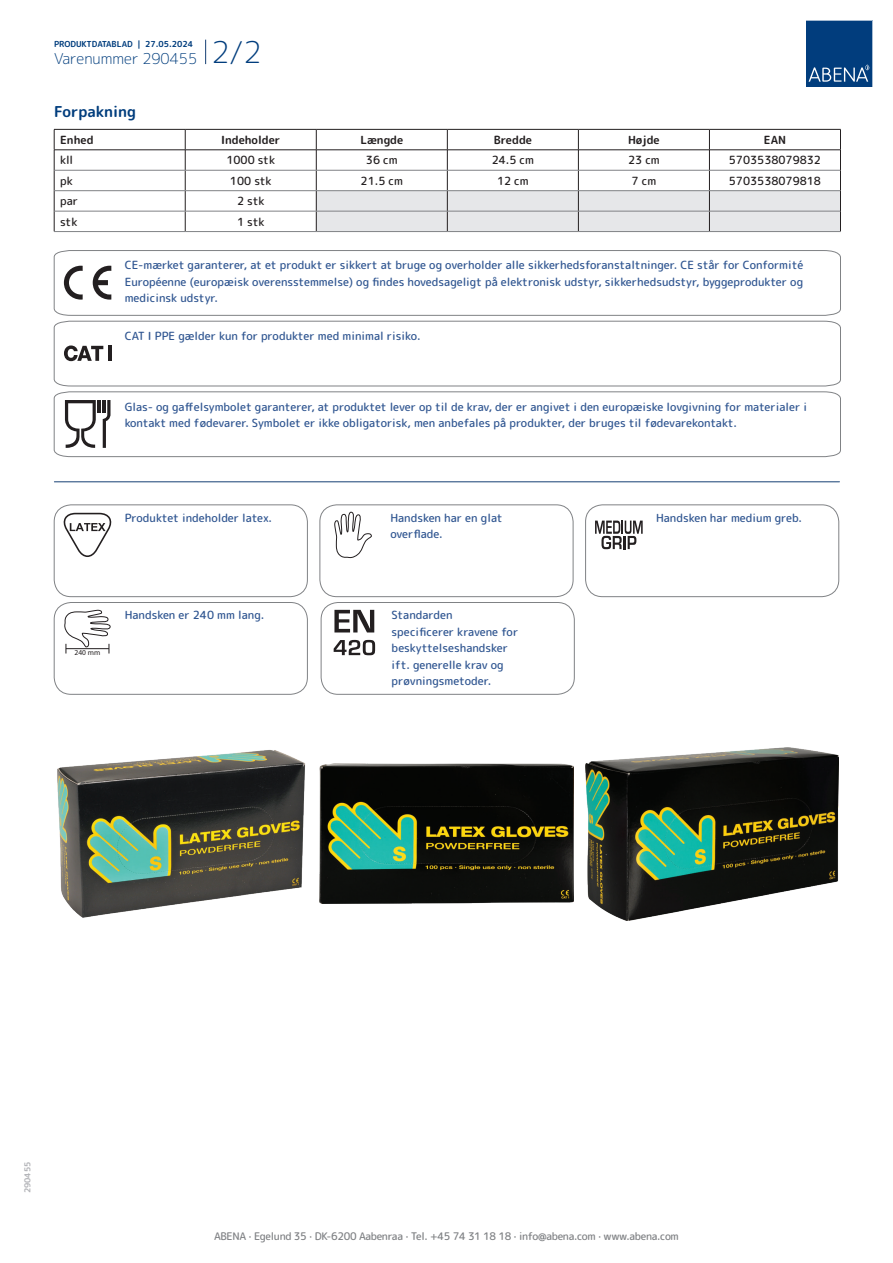
<style>
.page{position:relative;width:893px;height:1263px;background:#fff}
.page>*{position:absolute;margin:0;border:0;box-sizing:border-box;transform-origin:0 0}
.t1{font:300 15px "Rounded Mplus 1 c";color:#013d7d}
.t2{font:700 15px "Rounded Mplus 1 c";color:#013d7d}
.t3{font:500 11.25px/16.5px "Rounded Mplus 1 c";color:#305691}
.t4{font:500 11.25px "Rounded Mplus 1 c";color:#231f20}
.t5{font:700 11.25px "Rounded Mplus 1 c";color:#231f20}
.t6{font:500 10.5px "Rounded Mplus 1 c";letter-spacing:-.03em;color:#808285}
.t7{font:700 8.25px "Rounded Mplus 1 c";color:#013d7d}
.t8{font:700 8.25px "Rounded Mplus 1 c";color:#b2b3b7}
.t9{font:7.5px "Myriad Pro";color:#231f20}
.s1{font-size:30px}
</style>
<div class="page">
<svg style="left:205px;top:40px;width:1px;height:24px"></svg>
<svg style="left:806px;top:20px;width:67px;height:67px;background:#144b86"></svg>
<hr style="left:54px;top:129px;width:131px;height:1px;background:#231f20">
<hr style="left:185px;top:129px;width:131px;height:1px;background:#231f20">
<hr style="left:316px;top:129px;width:131px;height:1px;background:#231f20">
<hr style="left:447px;top:129px;width:131px;height:1px;background:#231f20">
<hr style="left:578px;top:129px;width:131px;height:1px;background:#231f20">
<hr style="left:709px;top:129px;width:132px;height:1px;background:#231f20">
<hr style="left:54px;top:150px;width:131px;height:1px;background:#231f20">
<hr style="left:185px;top:150px;width:131px;height:1px;background:#231f20">
<svg style="left:54px;top:130px;width:1px;height:101px"></svg>
<svg style="left:185px;top:130px;width:1px;height:101px"></svg>
<svg style="left:316px;top:130px;width:525px;height:101px"></svg>
<hr style="left:54px;top:170px;width:131px;height:1px;background:#808285">
<hr style="left:185px;top:170px;width:131px;height:1px;background:#808285">
<hr style="left:316px;top:170px;width:131px;height:1px;background:#808285">
<hr style="left:447px;top:170px;width:131px;height:1px;background:#808285">
<hr style="left:578px;top:170px;width:131px;height:1px;background:#808285">
<hr style="left:709px;top:170px;width:131px;height:1px;background:#808285">
<hr style="left:54px;top:190px;width:131px;height:1px;background:#808285">
<hr style="left:185px;top:190px;width:131px;height:1px;background:#808285">
<hr style="left:316px;top:190px;width:131px;height:1px;background:#808285">
<hr style="left:447px;top:190px;width:131px;height:1px;background:#808285">
<hr style="left:578px;top:190px;width:131px;height:1px;background:#808285">
<hr style="left:709px;top:190px;width:131px;height:1px;background:#808285">
<hr style="left:54px;top:211px;width:131px;height:1px;background:#808285">
<hr style="left:185px;top:211px;width:131px;height:1px;background:#808285">
<hr style="left:316px;top:211px;width:131px;height:1px;background:#808285">
<hr style="left:447px;top:211px;width:131px;height:1px;background:#808285">
<hr style="left:578px;top:211px;width:131px;height:1px;background:#808285">
<hr style="left:709px;top:211px;width:131px;height:1px;background:#808285">
<hr style="left:54px;top:231px;width:131px;height:1px;background:#808285">
<hr style="left:185px;top:231px;width:131px;height:1px;background:#808285">
<hr style="left:316px;top:231px;width:131px;height:1px;background:#808285">
<hr style="left:447px;top:231px;width:131px;height:1px;background:#808285">
<hr style="left:578px;top:231px;width:131px;height:1px;background:#808285">
<hr style="left:709px;top:231px;width:132px;height:1px;background:#808285">
<svg style="left:54px;top:250px;width:787px;height:66px"></svg>
<svg style="left:54px;top:321px;width:787px;height:65px"></svg>
<svg style="left:54px;top:391px;width:787px;height:66px"></svg>
<hr style="left:54px;top:481px;width:785px;height:1px;background:#153f74">
<svg style="left:64px;top:513px;width:47px;height:44px"></svg>
<div style="left:54px;top:505px;width:254px;height:92px;border:1px solid #808285;border-radius:17px"></div>
<svg style="left:334px;top:512px;width:38px;height:46px"></svg>
<div style="left:320px;top:505px;width:253px;height:92px;border:1px solid #808285;border-radius:17px"></div>
<svg style="left:595px;top:521px;width:48px;height:28px"></svg>
<div style="left:585px;top:505px;width:254px;height:92px;border:1px solid #808285;border-radius:17px"></div>
<svg style="left:64px;top:610px;width:47px;height:43px"></svg>
<hr style="left:66px;top:648px;width:43px;height:1px;background:#231f20">
<div style="left:54px;top:602px;width:254px;height:92px;border:1px solid #808285;border-radius:17px"></div>
<svg style="left:334px;top:610px;width:40px;height:22px"></svg>
<svg style="left:334px;top:640px;width:41px;height:15px"></svg>
<div style="left:321px;top:602px;width:253px;height:92px;border:1px solid #808285;border-radius:17px"></div>
<img style="left:57px;top:750px;width:248px;height:168px">
<img style="left:320px;top:763px;width:253px;height:141px">
<img style="left:586px;top:747px;width:253px;height:173px">
<p class="t7" style="left:54px;top:38px;width:141px">PRODUKTDATABLAD | 27.05.2024</p>
<h1 class="t1" style="left:54px;top:48px;width:209px">Varenummer 290455 <span class="s1">2/2</span></h1>
<h1 class="t2" style="left:54px;top:101px;width:84px">Forpakning</h1>
<p class="t5" style="left:60px;top:132px;width:35px">Enhed</p>
<p class="t5" style="left:221px;top:132px;width:61px">Indeholder</p>
<p class="t5" style="left:360px;top:132px;width:44px">Længde</p>
<p class="t5" style="left:494px;top:132px;width:40px">Bredde</p>
<p class="t5" style="left:628px;top:132px;width:33px">Højde</p>
<p class="t5" style="left:764px;top:132px;width:24px">EAN</p>
<p class="t4" style="left:60px;top:152px;width:15px">kll</p>
<p class="t4" style="left:226px;top:152px;width:50px">1000 stk</p>
<p class="t4" style="left:366px;top:152px;width:33px">36 cm</p>
<p class="t4" style="left:492px;top:152px;width:44px">24.5 cm</p>
<p class="t4" style="left:628px;top:152px;width:33px">23 cm</p>
<p class="t4" style="left:729px;top:152px;width:94px">5703538079832</p>
<p class="t4" style="left:60px;top:173px;width:14px">pk</p>
<p class="t4" style="left:230px;top:173px;width:43px">100 stk</p>
<p class="t4" style="left:361px;top:173px;width:44px">21.5 cm</p>
<p class="t4" style="left:497px;top:173px;width:33px">12 cm</p>
<p class="t4" style="left:632px;top:173px;width:26px">7 cm</p>
<p class="t4" style="left:729px;top:173px;width:94px">5703538079818</p>
<p class="t4" style="left:60px;top:193px;width:19px">par</p>
<p class="t4" style="left:237px;top:193px;width:29px">2 stk</p>
<p class="t4" style="left:60px;top:213px;width:19px">stk</p>
<p class="t4" style="left:237px;top:213px;width:29px">1 stk</p>
<p class="t3" style="left:125px;top:257px;width:680px;text-align:justify">CE-mærket garanterer, at et produkt er sikkert at bruge og overholder alle sikkerhedsforanstaltninger. CE står for Conformité Européenne (europæisk overensstemmelse) og findes hovedsageligt på elektronisk udstyr, sikkerhedsudstyr, byggeprodukter og medicinsk udstyr.</p>
<p class="t3" style="left:125px;top:328px;width:297px">CAT I PPE gælder kun for produkter med minimal risiko.</p>
<p class="t3" style="left:125px;top:398px;width:684px">Glas- og gaffelsymbolet garanterer, at produktet lever op til de krav, der er angivet i den europæiske lovgivning for materialer i kontakt med fødevarer. Symbolet er ikke obligatorisk, men anbefales på produkter, der bruges til fødevarekontakt.</p>
<p class="t3" style="left:125px;top:509px;width:149px">Produktet indeholder latex.</p>
<p class="t3" style="left:390px;top:509px;width:114px">Handsken har en glat overflade.</p>
<p class="t3" style="left:656px;top:509px;width:148px">Handsken har medium greb.</p>
<p class="t9" style="left:75px;top:648px;width:27px">240 mm</p>
<p class="t3" style="left:125px;top:607px;width:141px">Handsken er 240 mm lang.</p>
<p class="t3" style="left:392px;top:607px;width:128px">Standarden<br>specificerer kravene for beskyttelseshandsker ift. generelle krav og prøvningsmetoder.</p>
<p class="t8" style="left:22px;top:1193px;width:33px;rotate:-90deg">290455</p>
<p class="t6" style="left:214px;top:1229px;width:466px">ABENA · Egelund 35 · DK-6200 Aabenraa · Tel. +45 74 31 18 18 · info@abena.com · www.abena.com</p>
</div>
